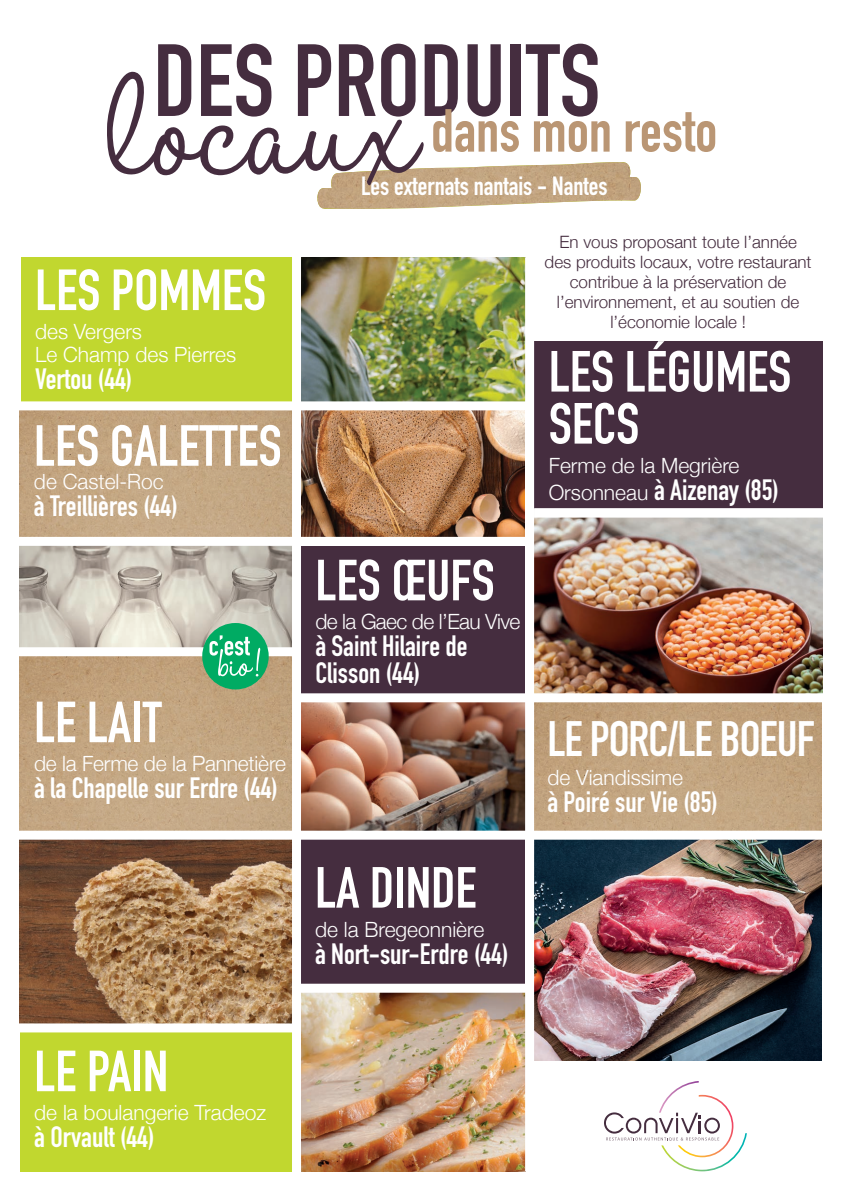
<style>
.page{position:relative;width:842px;height:1191px;background:#fff}
.page>*{position:absolute;margin:0;border:0;box-sizing:border-box;transform-origin:0 0}
.t1{font:191px "Halo Handletter";color:#452d3f}
.t2{font:700 100.7px "DIN Condensed";color:#452d3f}
.t3{font:700 59.7px "DIN Condensed";color:#ba9674}
.t4{font:700 57px/52px "DIN Condensed";color:#fff}
.t5{font:700 49px "DIN Condensed";letter-spacing:-.02em;color:#fff}
.t6{font:700 29px/27px "DIN Condensed";color:#fff}
.t7{font:700 26px "DIN Condensed";color:#fff}
.t8{font:300 21px/23px "Helvetica Neue";color:#fff}
.t9{font:300 21px "Helvetica Neue";letter-spacing:-.03em;color:#fff}
.t10{font:300 17px/20px "Helvetica Neue";color:#452d3f;text-align:center}
.s1{font-family:"Helvetica Neue";font-weight:300;font-size:21px}
</style>
<div class="page">
<img style="left:317px;top:162px;width:324px;height:47px">
<img style="left:301px;top:257px;width:224px;height:280px">
<img style="left:301px;top:702px;width:224px;height:128px">
<img style="left:20px;top:546px;width:272px;height:101px">
<div style="left:21px;top:257px;width:276px;height:149px;background:#c1d72f"></div>
<img style="left:20px;top:410px;width:272px;height:127px">
<div style="left:296px;top:546px;width:229px;height:152px;background:#452d3f"></div>
<img style="left:20px;top:656px;width:272px;height:174px">
<img style="left:534px;top:517px;width:288px;height:176px">
<img style="left:20px;top:839px;width:272px;height:184px">
<img style="left:301px;top:992px;width:224px;height:179px">
<div style="left:534px;top:341px;width:288px;height:169px;background:#452d3f"></div>
<div style="left:20px;top:1028px;width:272px;height:143px;background:#c1d72f"></div>
<div style="left:300px;top:834px;width:225px;height:155px;background:#452d3f"></div>
<img style="left:534px;top:839px;width:287px;height:221px">
<img style="left:534px;top:702px;width:287px;height:128px">
<svg style="left:604px;top:1081px;width:143px;height:90px"></svg>
<div style="left:292px;top:252px;width:9px;height:933px;background:#fff"></div>
<div style="left:6px;top:1023px;width:291px;height:9px;background:#fff"></div>
<div style="left:5px;top:401px;width:527px;height:9px;background:#fff"></div>
<div style="left:296px;top:693px;width:527px;height:9px;background:#fff"></div>
<div style="left:534px;top:508px;width:291px;height:9px;background:#fff"></div>
<div style="left:300px;top:983px;width:228px;height:9px;background:#fff"></div>
<div style="left:6px;top:830px;width:816px;height:9px;background:#fff"></div>
<div style="left:202px;top:623px;width:67px;height:66px;background:#00ab63;border-radius:50%"></div>
<svg style="left:209px;top:635px;width:51px;height:41px"></svg>
<p class="t2" style="left:153px;top:13px;width:449px">DES PRODUITS</p>
<p class="t1" style="left:119px;top:22px;width:299px">locaux</p>
<p class="t3" style="left:431px;top:91px;width:288px">dans mon resto</p>
<p class="t7" style="left:361px;top:168px;width:248px">Les externats nantais - Nantes</p>
<p class="t4" style="left:35px;top:264px;width:233px">LES POMMES</p>
<p class="t8" style="left:35px;top:318px;width:203px">des Vergers<br>Le Champ des Pierres</p>
<p class="t6" style="left:35px;top:365px;width:99px">Vertou (44)</p>
<p class="t4" style="left:34px;top:419px;width:249px">LES GALETTES</p>
<p class="t8" style="left:34px;top:468px;width:131px">de Castel-Roc</p>
<p class="t6" style="left:34px;top:492px;width:145px">à Treillières (44)</p>
<p class="t4" style="left:34px;top:696px;width:129px">LE LAIT</p>
<p class="t8" style="left:34px;top:750px;width:253px">de la Ferme de la Pannetière</p>
<p class="t6" style="left:34px;top:774px;width:246px">à la Chapelle sur Erdre (44)</p>
<p class="t4" style="left:315px;top:554px;width:181px">LES ŒUFS</p>
<p class="t9" style="left:315px;top:605px;width:207px">de la Gaec de l’Eau Vive</p>
<p class="t6" style="left:315px;top:632px;width:154px">à Saint Hilaire de<br>Clisson (44)</p>
<p class="t4" style="left:315px;top:861px;width:163px">LA DINDE</p>
<p class="t8" style="left:315px;top:916px;width:171px">de la Bregeonnière</p>
<p class="t6" style="left:315px;top:940px;width:195px">à Nort-sur-Erdre (44)</p>
<p class="t10" style="left:559px;top:231px;width:239px">En vous proposant toute l’année</p>
<p class="t10" style="left:545px;top:251px;width:269px">des produits locaux, votre restaurant contribue à la préservation de l’environnement, et au soutien de l’économie locale !</p>
<p class="t4" style="left:549px;top:345px;width:244px">LES LÉGUMES<br>SECS</p>
<p class="t8" style="left:549px;top:452px;width:192px">Ferme de la Megrière</p>
<p class="t6" style="left:549px;top:476px;width:232px"><span class="s1">Orsonneau</span> à Aizenay (85)</p>
<p class="t5" style="left:547px;top:706px;width:269px">LE PORC/LE BOEUF</p>
<p class="t8" style="left:547px;top:765px;width:137px">de Viandissime</p>
<p class="t6" style="left:547px;top:788px;width:172px">à Poiré sur Vie (85)</p>
<p class="t4" style="left:34px;top:1045px;width:136px">LE PAIN</p>
<p class="t8" style="left:34px;top:1099px;width:233px">de la boulangerie Tradeoz</p>
<p class="t6" style="left:34px;top:1123px;width:122px">à Orvault (44)</p>
</div>
